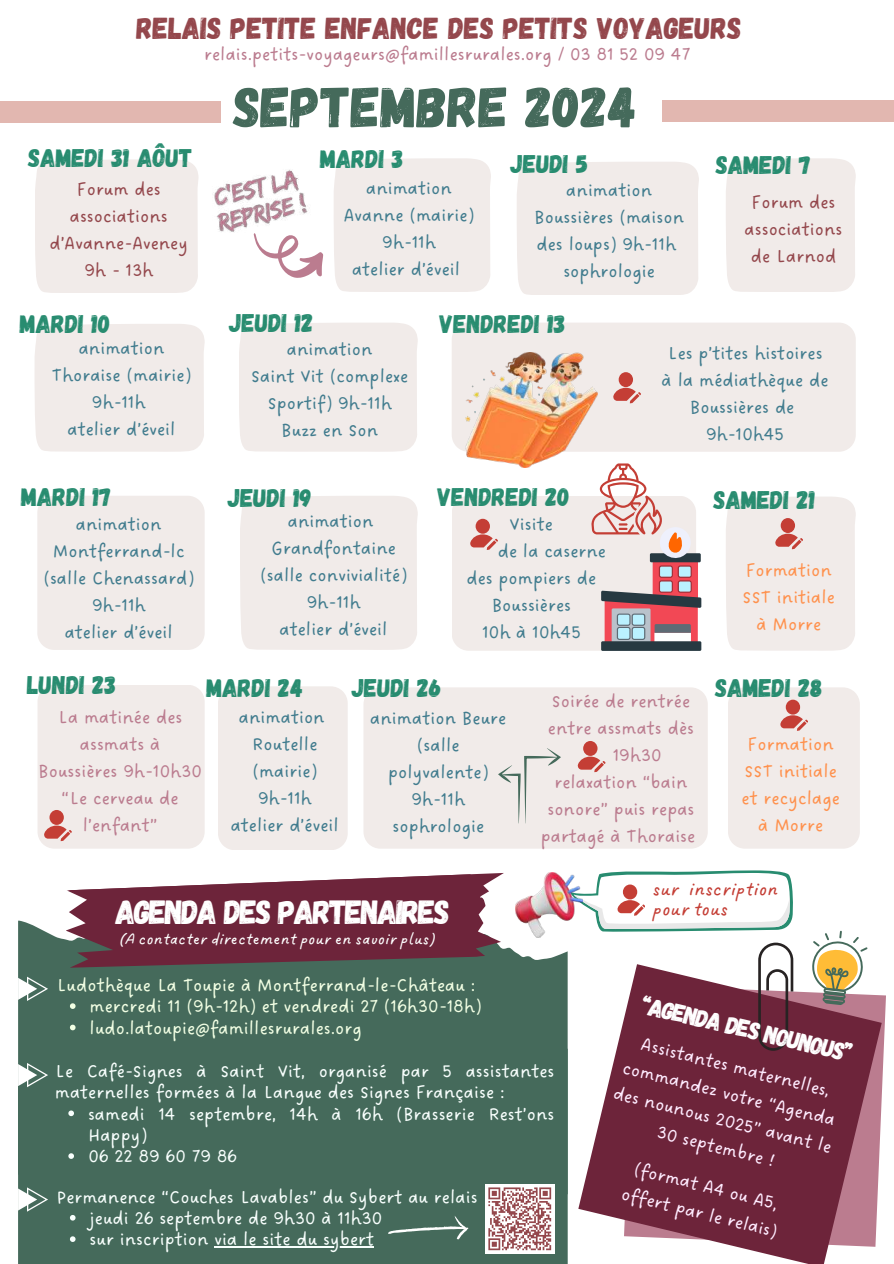
<style>
.page{position:relative;width:894px;height:1264px;background:#fff}
.page>*{position:absolute;margin:0;border:0;box-sizing:border-box;transform-origin:0 0}
.t1{font:57.3px "Gagalin";color:#456a5b}
.t2{font:33.45px "Gagalin";letter-spacing:-.05em;color:#fff}
.t3{font:30.3px "Gagalin";color:#94474c}
.t4{font:25.5px "Gagalin";color:#288c70}
.t5{font:24.45px "Gagalin";color:#fff}
.t6{font:19.5px/27px "DO Sans Regular";color:#417c8e;text-align:center}
.t7{font:19.5px/21.3px "DO Sans Regular";color:#f8fffd}
.t8{font:19.5px/27px "DO Sans Regular";color:#bb7c8f;text-align:center}
.t9{font:19.5px/21.3px "DO Sans Regular";color:#f2ffe4}
.t10{font:19.5px/27.2px "DO Sans Regular";color:#ffecff;text-align:center}
.t11{font:19.5px/27px "DO Sans Regular";color:#94474c;text-align:center}
.t12{font:19.5px/27px "DO Sans Regular";color:#ff914d;text-align:center}
.t13{font:19.5px/20.2px "DO Sans Slanted";color:#c43e35}
.t14{font:16.5px "DO Sans Slanted";color:#fff}
.s1{color:#f1ebe9}
</style>
<div class="page">
<div style="left:452px;top:323px;width:403px;height:129px;background:#f1ebe9"></div>
<svg style="left:612px;top:372px;width:28px;height:31px"></svg>
<div style="left:35px;top:159px;width:163px;height:134px;background:#f1ebe9"></div>
<div style="left:240px;top:496px;width:177px;height:154px;background:#f1ebe9"></div>
<div style="left:37px;top:496px;width:167px;height:154px;background:#f1ebe9"></div>
<div style="left:35px;top:324px;width:169px;height:128px;background:#f1ebe9"></div>
<div style="left:726px;top:497px;width:129px;height:153px;background:#f1ebe9"></div>
<div style="left:728px;top:687px;width:131px;height:161px;background:#f1ebe9"></div>
<div style="left:0;top:101px;width:221px;height:21px;background:#e2b7b0"></div>
<div style="left:662px;top:100px;width:231px;height:21px;background:#e2b7b0"></div>
<div style="left:37px;top:685px;width:167px;height:163px;background:#f1ebe9"></div>
<div style="left:218px;top:686px;width:129px;height:157px;background:#f1ebe9"></div>
<div style="left:363px;top:687px;width:344px;height:161px;background:#f1ebe9"></div>
<svg style="left:577px;top:741px;width:28px;height:31px"></svg>
<div style="left:239px;top:323px;width:178px;height:129px;background:#f1ebe9"></div>
<div style="left:18px;top:1201px;width:549px;height:62px;background:#456a5b"></div>
<div style="left:18px;top:920px;width:549px;height:281px;background:#456a5b"></div>
<svg style="left:61px;top:843px;width:451px;height:157px;fill:#456a5b"></svg>
<svg style="left:68px;top:846px;width:412px;height:117px;fill:#6d243a"></svg>
<svg style="left:70px;top:1214px;width:5px;height:6px"></svg>
<svg style="left:70px;top:1236px;width:5px;height:5px"></svg>
<hr style="left:214px;top:1246px;width:160px;height:1px;background:#f8fffd">
<div style="left:485px;top:1183px;width:69px;height:70px;background:#fff"></div>
<svg style="left:488px;top:1187px;width:64px;height:63px"></svg>
<svg style="left:386px;top:1214px;width:83px;height:25px;background:#5b7b6e"></svg>
<svg style="left:498px;top:748px;width:63px;height:75px;background:#e3e1de"></svg>
<svg style="left:18px;top:976px;width:30px;height:25px"></svg>
<svg style="left:18px;top:1062px;width:30px;height:25px"></svg>
<svg style="left:18px;top:1187px;width:30px;height:24px"></svg>
<div style="left:601px;top:641px;width:100px;height:10px;background:#37484f"></div>
<svg style="left:452px;top:463px;width:249px;height:187px"></svg>
<svg style="left:68px;top:1110px;width:6px;height:6px"></svg>
<svg style="left:68px;top:1153px;width:6px;height:5px"></svg>
<svg style="left:578px;top:964px;width:303px;height:299px;fill:#6d243a"></svg>
<svg style="left:758px;top:942px;width:35px;height:108px"></svg>
<svg style="left:812px;top:930px;width:55px;height:75px"></svg>
<svg style="left:582px;top:870px;width:211px;height:62px"></svg>
<img style="left:515px;top:872px;width:67px;height:65px">
<img style="left:465px;top:352px;width:132px;height:115px">
<div style="left:517px;top:162px;width:181px;height:133px;background:#f1ebe9"></div>
<svg style="left:255px;top:158px;width:236px;height:134px"></svg>
<svg style="left:70px;top:1003px;width:5px;height:5px"></svg>
<svg style="left:70px;top:1024px;width:5px;height:6px"></svg>
<img style="left:214px;top:163px;width:98px;height:76px">
<div style="left:726px;top:158px;width:129px;height:134px;background:#f1ebe9"></div>
<h3 class="t3" style="left:136px;top:8px;width:606px">RELAIS PETITE ENFANCE DES PETITS VOYAGEURS</h3>
<p class="t8" style="left:204px;top:41px;width:487px">relais.petits-voyageurs@famillesrurales.org / 03 81 52 09 47</p>
<h3 class="t4" style="left:28px;top:142px;width:166px">SAMEDI 31 AÔUT</h3>
<p class="t11" style="left:49px;top:176px;width:140px">Forum des associations d’Avanne-Aveney<br>9h - 13h</p>
<h3 class="t4" style="left:20px;top:308px;width:92px">MARDI 10</h3>
<h1 class="t1" style="left:233px;top:70px;width:405px">SEPTEMBRE 2024</h1>
<h3 class="t4" style="left:320px;top:142px;width:85px">MARDI 3</h3>
<h3 class="t4" style="left:510px;top:147px;width:79px">JEUDI 5</h3>
<p class="t6" style="left:534px;top:177px;width:151px">animation<br>Boussières (maison des loups) 9h-11h sophrologie</p>
<p class="t6" style="left:344px;top:176px;width:132px">animation<br>Avanne (mairie)<br>9h-11h<br>atelier d’éveil</p>
<h3 class="t4" style="left:229px;top:306px;width:86px">JEUDI 12</h3>
<h3 class="t4" style="left:439px;top:308px;width:128px">VENDREDI 13</h3>
<h3 class="t4" style="left:715px;top:148px;width:97px">SAMEDI 7</h3>
<p class="t11" style="left:744px;top:189px;width:99px">Forum des associations de Larnod</p>
<p class="t6" style="left:52px;top:335px;width:141px">animation<br>Thoraise (mairie)<br>9h-11h<br>atelier d’éveil</p>
<p class="t6" style="left:661px;top:340px;width:168px">Les p’tites histoires à la médiathèque de<br>Boussières de<br>9h-10h45</p>
<p class="t6" style="left:251px;top:336px;width:158px">animation<br>Saint Vit (complexe<br>Sportif) 9h-11h<br>Buzz en Son</p>
<h3 class="t4" style="left:21px;top:480px;width:92px">MARDI 17</h3>
<h3 class="t4" style="left:228px;top:481px;width:85px">JEUDI 19</h3>
<p class="t6" style="left:43px;top:511px;width:152px">animation<br>Montferrand-lc (salle Chenassard)<br>9h-11h<br>atelier d’éveil</p>
<p class="t6" style="left:260px;top:508px;width:148px">animation<br>Grandfontaine (salle convivialité)<br>9h-11h<br>atelier d’éveil</p>
<h3 class="t4" style="left:437px;top:480px;width:134px">VENDREDI 20</h3>
<p class="t6" style="left:509px;top:511px;width:45px">Visite</p>
<p class="t6" style="left:497px;top:538px;width:110px">de la caserne</p>
<p class="t6" style="left:466px;top:565px;width:131px">des pompiers de</p>
<p class="t6" style="left:491px;top:592px;width:81px">Boussières</p>
<p class="t6" style="left:482px;top:619px;width:100px">10h à 10h45</p>
<h3 class="t4" style="left:713px;top:483px;width:103px">SAMEDI 21</h3>
<p class="t12" style="left:742px;top:558px;width:94px">Formation<br>SST initiale à Morre</p>
<h3 class="t4" style="left:27px;top:668px;width:91px">LUNDI 23</h3>
<h3 class="t4" style="left:206px;top:671px;width:98px">MARDI 24</h3>
<h3 class="t4" style="left:351px;top:671px;width:92px">JEUDI 26</h3>
<h3 class="t4" style="left:715px;top:671px;width:109px">SAMEDI 28</h3>
<p class="t8" style="left:540px;top:688px;width:156px">Soirée de rentrée entre assmats dès <span class="s1">----</span>19h30 relaxation “bain sonore” puis repas partagé à Thoraise</p>
<p class="t8" style="left:38px;top:704px;width:165px">La matinée des assmats à<br>Boussières 9h-10h30 “Le cerveau de l’enfant”</p>
<p class="t6" style="left:230px;top:704px;width:110px">animation<br>Routelle (mairie)<br>9h-11h atelier d’éveil</p>
<p class="t6" style="left:370px;top:705px;width:137px">animation Beure (salle polyvalente)<br>9h-11h sophrologie</p>
<p class="t12" style="left:741px;top:731px;width:100px">Formation<br>SST initiale et recyclage à Morre</p>
<h2 class="t2" style="left:116px;top:890px;width:336px">AGENDA DES PARTENAIRES</h2>
<p class="t14" style="left:120px;top:929px;width:316px">(A contacter directement pour en savoir plus)</p>
<p class="t9" style="left:90px;top:975px;width:393px;text-indent:-33px">Ludothèque La Toupie à Montferrand-le-Château : mercredi 11 (9h-12h) et vendredi 27 (16h30-18h) ludo.latoupie@famillesrurales.org</p>
<p class="t7" style="left:55px;top:1061px;width:501px">Le Café-Signes à Saint Vit, organisé par 5 assistantes maternelles formées à la Langue des Signes Française :</p>
<p class="t7" style="left:88px;top:1103px;width:468px">samedi 14 septembre, 14h à 16h (Brasserie Rest’ons<br>Happy)<br>06 22 89 60 79 86</p>
<p class="t7" style="left:90px;top:1186px;width:389px;text-indent:-33px">Permanence “Couches Lavables” du Sybert au relais jeudi 26 septembre de 9h30 à 11h30<br>sur inscription via le site du sybert</p>
<p class="t13" style="left:653px;top:879px;width:127px">sur inscription pour tous</p>
<p class="t5" style="left:645px;top:989px;width:217px;rotate:13deg">“AGENDA DES NOUNOUS”</p>
<p class="t10" style="left:629px;top:1027px;width:226px;rotate:14deg">Assistantes maternelles, commandez votre “Agenda des nounous 2025” avant le<br>30 septembre !</p>
<p class="t10" style="left:631px;top:1154px;width:161px;rotate:14deg">(format A4 ou A5, offert par le relais)</p>
</div>
